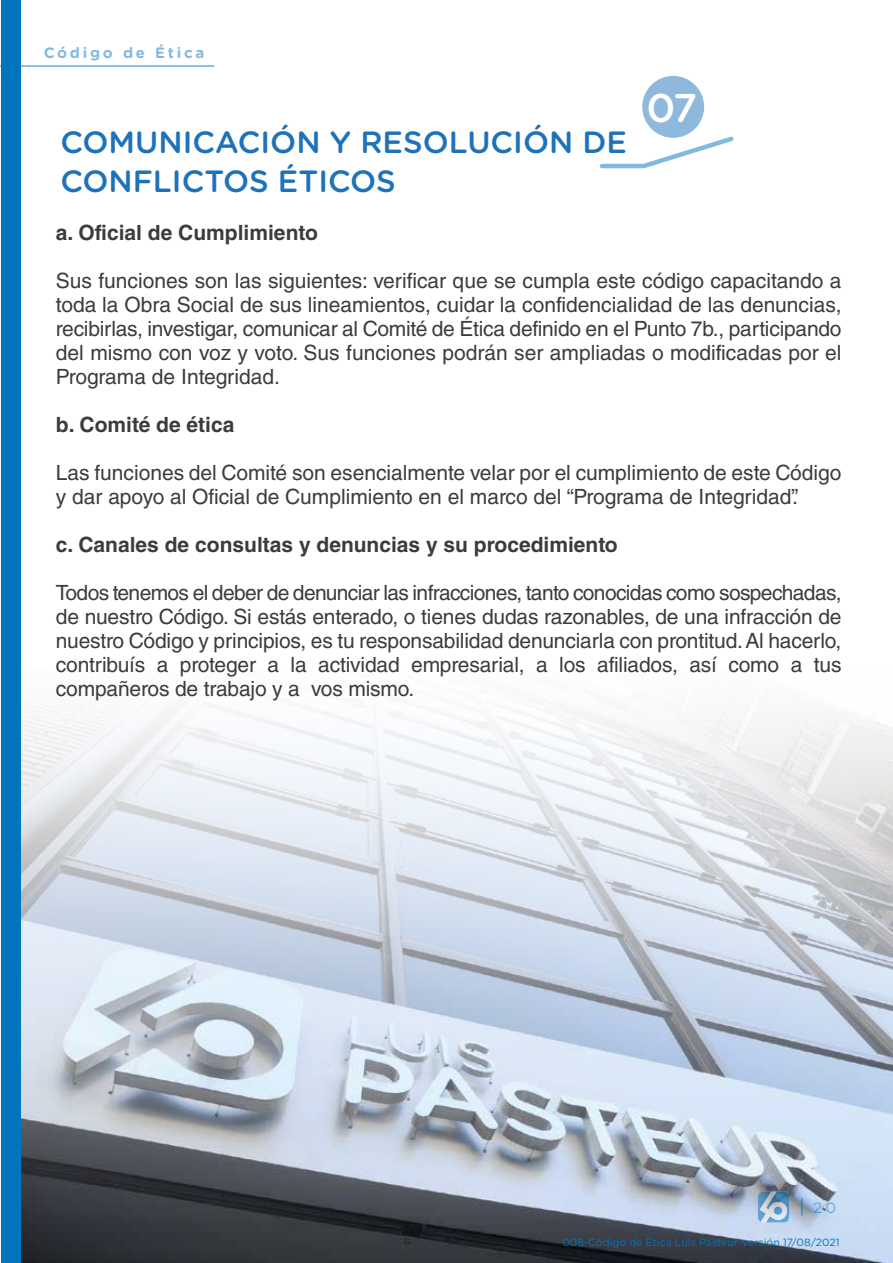
<style>
.page{position:relative;width:893px;height:1263px;background:#fff}
.page>*{position:absolute;margin:0;border:0;box-sizing:border-box;transform-origin:0 0}
.t1{font:500 40.05px "Gotham Rounded";color:#fff}
.t2{font:500 30.75px/39.2px "Gotham Rounded";color:#1d72b9}
.t3{font:21px/24px "Helvetica LT Std";color:#3c3c3b;text-align:justify}
.t4{font:700 21px "Helvetica LT Std";color:#3c3c3b}
.t5{font:700 15px "Gotham Rounded";letter-spacing:.185em;color:#0075be}
.t6{font:15px "Gotham Rounded";color:#0075be}
.t7{font:10.5px "Gotham Rounded";color:#0075be}
</style>
<div class="page">
<img style="left:20px;top:671px;width:873px;height:592px">
<hr style="left:0;top:65px;width:214px;height:2px;background:#0075be">
<svg style="left:600px;top:137px;width:133px;height:31px"></svg>
<div style="left:642px;top:76px;width:62px;height:62px;background:#8eb8dc;border-radius:50%"></div>
<div style="left:1px;top:1px;width:19px;height:1262px;background:#0075be"></div>
<svg style="left:758px;top:1191px;width:31px;height:31px"></svg>
<svg style="left:801px;top:1199px;width:2px;height:16px"></svg>
<p class="t5" style="left:43px;top:42px;width:163px">Código de Ética</p>
<h2 class="t2" style="left:60px;top:121px;width:568px">COMUNICACIÓN Y RESOLUCIÓN DE<br>CONFLICTOS ÉTICOS</h2>
<h1 class="t1" style="left:646px;top:80px;width:52px">07</h1>
<p class="t4" style="left:56px;top:219px;width:263px">a. Oficial de Cumplimiento</p>
<p class="t3" style="left:56px;top:268px;width:787px">Sus funciones son las siguientes: verificar que se cumpla este código capacitando a toda la Obra Social de sus lineamientos, cuidar la confidencialidad de las denuncias, recibirlas, investigar, comunicar al Comité de Ética definido en el Punto 7b., participando del mismo con voz y voto. Sus funciones podrán ser ampliadas o modificadas por el Programa de Integridad.</p>
<p class="t4" style="left:56px;top:411px;width:180px">b. Comité de ética</p>
<p class="t3" style="left:56px;top:460px;width:787px">Las funciones del Comité son esencialmente velar por el cumplimiento de este Código y dar apoyo al Oficial de Cumplimiento en el marco del “Programa de Integridad”.</p>
<p class="t4" style="left:56px;top:531px;width:563px">c. Canales de consultas y denuncias y su procedimiento</p>
<p class="t3" style="left:56px;top:580px;width:787px">Todos tenemos el deber de denunciar las infracciones, tanto conocidas como sospechadas, de nuestro Código. Si estás enterado, o tienes dudas razonables, de una infracción de nuestro Código y principios, es tu responsabilidad denunciarla con prontitud. Al hacerlo, contribuís a proteger a la actividad empresarial, a los afiliados, así como a tus compañeros de trabajo y a vos mismo.</p>
<p class="t6" style="left:814px;top:1197px;width:24px">20</p>
<p class="t7" style="left:562px;top:1235px;width:279px">008-Código de Ética Luis Pasteur-versión 17/08/2021</p>
</div>
